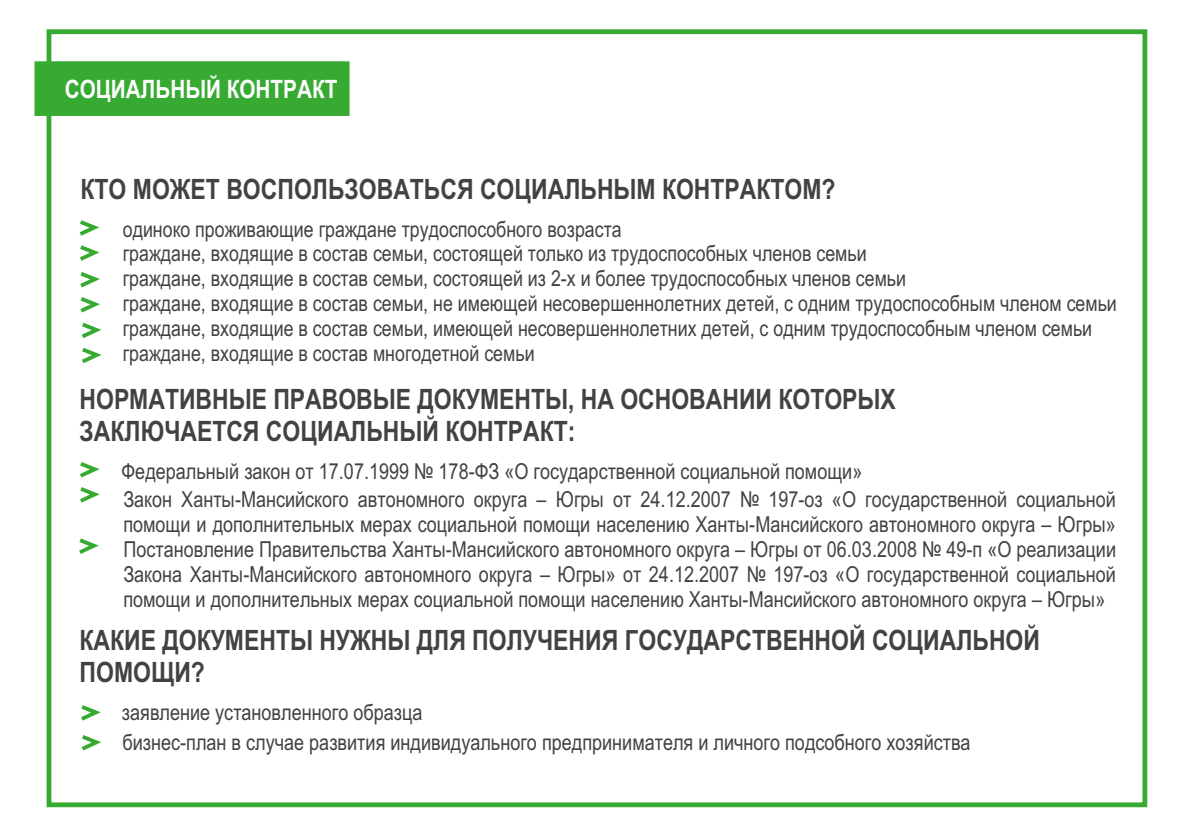
<style>
.page{position:relative;width:1191px;height:840px;background:#fff}
.page>*{position:absolute;margin:0;border:0;box-sizing:border-box;transform-origin:0 0}
.t1{font:700 28px/32px "Arial Narrow";color:#434242}
.t2{font:700 25.2px "Arial Narrow";color:#fefefe}
.t3{font:22px/25px "Arial Narrow";color:#434242}
</style>
<div class="page">
<div style="left:34px;top:61px;width:316px;height:55px;background:#37aa32"></div>
<div style="left:47px;top:29px;width:1100px;height:777px;border:5px solid #37aa32"></div>
<svg style="left:79px;top:220px;width:23px;height:144px"></svg>
<svg style="left:80px;top:462px;width:20px;height:41px"></svg>
<svg style="left:79px;top:538px;width:20px;height:16px"></svg>
<svg style="left:81px;top:705px;width:20px;height:16px"></svg>
<svg style="left:81px;top:735px;width:21px;height:16px"></svg>
<p class="t2" style="left:65px;top:79px;width:274px">СОЦИАЛЬНЫЙ КОНТРАКТ</p>
<p class="t1" style="left:81px;top:176px;width:756px">КТО МОЖЕТ ВОСПОЛЬЗОВАТЬСЯ СОЦИАЛЬНЫМ КОНТРАКТОМ?</p>
<p class="t3" style="left:123px;top:218px;width:995px">одиноко проживающие граждане трудоспособного возраста<br>граждане, входящие в состав семьи, состоящей только из трудоспособных членов семьи<br>граждане, входящие в состав семьи, состоящей из 2-х и более трудоспособных членов семьи<br>граждане, входящие в состав семьи, не имеющей несовершеннолетних детей, с одним трудоспособным членом семьи граждане, входящие в состав семьи, имеющей несовершеннолетних детей, с одним трудоспособным членом семьи граждане, входящие в состав многодетной семьи</p>
<p class="t1" style="left:80px;top:385px;width:817px">НОРМАТИВНЫЕ ПРАВОВЫЕ ДОКУМЕНТЫ, НА ОСНОВАНИИ КОТОРЫХ<br>ЗАКЛЮЧАЕТСЯ СОЦИАЛЬНЫЙ КОНТРАКТ:</p>
<p class="t3" style="left:122px;top:460px;width:742px">Федеральный закон от 17.07.1999 № 178-ФЗ «О государственной социальной помощи»</p>
<p class="t3" style="left:123px;top:488px;width:994px;text-align:justify">Закон Ханты-Мансийского автономного округа – Югры от 24.12.2007 № 197-оз «О государственной социальной помощи и дополнительных мерах социальной помощи населению Ханты-Мансийского автономного округа – Югры» Постановление Правительства Ханты-Мансийского автономного округа – Югры от 06.03.2008 № 49-п «О реализации Закона Ханты-Мансийского автономного округа – Югры» от 24.12.2007 № 197-оз «О государственной социальной помощи и дополнительных мерах социальной помощи населению Ханты-Мансийского автономного округа – Югры»</p>
<p class="t1" style="left:80px;top:626px;width:962px">КАКИЕ ДОКУМЕНТЫ НУЖНЫ ДЛЯ ПОЛУЧЕНИЯ ГОСУДАРСТВЕННОЙ СОЦИАЛЬНОЙ<br>ПОМОЩИ?</p>
<p class="t3" style="left:122px;top:699px;width:850px;line-height:29.8px">заявление установленного образца<br>бизнес-план в случае развития индивидуального предпринимателя и личного подсобного хозяйства</p>
</div>
